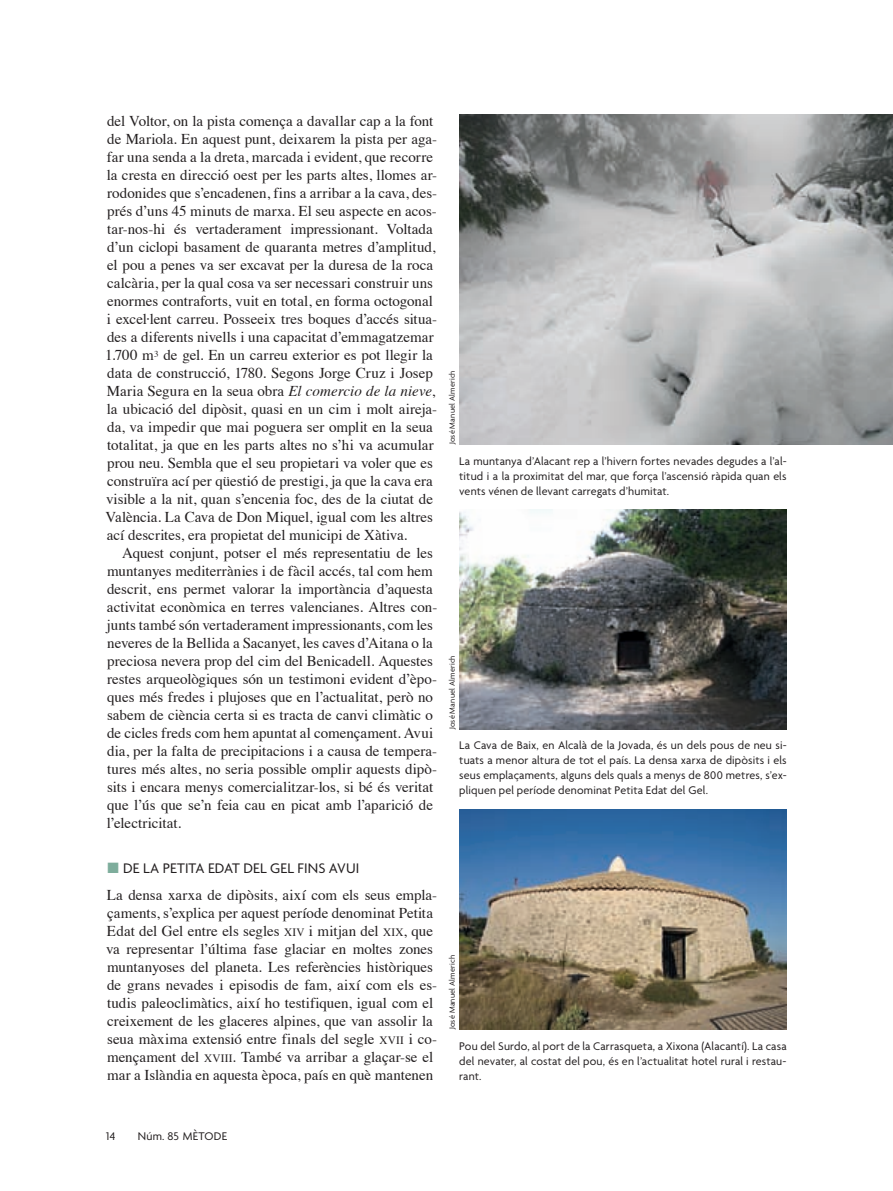
<style>
.page{position:relative;width:893px;height:1191px;background:#fff}
.page>*{position:absolute;margin:0;border:0;box-sizing:border-box;transform-origin:0 0}
.t1{font:15px/18px "Times";color:#231f20}
.t2{font:15px "Agenda";letter-spacing:.01em;color:#231f20}
.t3{font:12px/15px "Agenda";letter-spacing:.015em;color:#231f20;text-align:justify}
.t4{font:8.25px "Agenda";letter-spacing:.02em;color:#231f20}
.s1{font-style:italic}
.s2{color:#7ead9c}
.s3{font-size:11.25px}
</style>
<div class="page">
<img style="left:459px;top:115px;width:434px;height:329px">
<img style="left:459px;top:509px;width:328px;height:220px">
<img style="left:459px;top:809px;width:328px;height:220px">
<p class="t1" style="left:105px;top:113px;width:334px">del Voltor, on la pista comença a davallar cap a la font de Mariola. En aquest punt, deixarem la pista per aga&shy;far una senda a la dreta, marcada i evident, que recorre la cresta en direcció oest per les parts altes, llomes ar&shy;rodonides que s’encadenen, fins a arribar a la cava, des&shy;prés d’uns 45 minuts de marxa. El seu aspecte en acos&shy;tar-nos-hi és vertaderament impressionant. Voltada d’un ciclopi basament de quaranta metres d’amplitud, el pou a penes va ser excavat per la duresa de la roca calcària, per la qual cosa va ser necessari construir uns enormes contraforts, vuit en total, en forma octogonal i excel·lent carreu. Posseeix tres boques d’accés situa&shy;des a diferents nivells i una capacitat d’emmagatzemar 1.700 m<sup>3</sup> de gel. En un carreu exterior es pot llegir la data de construcció, 1780. Segons Jorge Cruz i Josep Maria Segura en la seua obra <span class="s1">El comercio de la nieve</span>, la ubicació del dipòsit, quasi en un cim i molt aireja&shy;da, va impedir que mai poguera ser omplit en la seua totalitat, ja que en les parts altes no s’hi va acumular prou neu. Sembla que el seu propietari va voler que es construïra ací per qüestió de prestigi, ja que la cava era visible a la nit, quan s’encenia foc, des de la ciutat de València. La Cava de Don Miquel, igual com les altres ací descrites, era propietat del municipi de Xàtiva.</p>
<p class="t1" style="left:107px;top:545px;width:332px;text-indent:15px">Aquest conjunt, potser el més representatiu de les muntanyes mediterrànies i de fàcil accés, tal com hem descrit, ens permet valorar la importància d’aquesta activitat econòmica en terres valencianes. Altres con&shy;junts també són vertaderament impressionants, com les neveres de la Bellida a Sacanyet, les caves d’Aitana o la preciosa nevera prop del cim del Benicadell. Aquestes restes arqueològiques són un testimoni evident d’èpo&shy;ques més fredes i plujoses que en l’actualitat, però no sabem de ciència certa si es tracta de canvi climàtic o de cicles freds com hem apuntat al començament. Avui dia, per la falta de precipitacions i a causa de tempera&shy;tures més altes, no seria possible omplir aquests dipò&shy;sits i encara menys comercialitzar-los, si bé és veritat que l’ús que se’n feia cau en picat amb l’aparició de l’electricitat.</p>
<p class="t2" style="left:107px;top:862px;width:253px"><span class="s2">■</span> DE LA PETITA EDAT DEL GEL FINS AVUI</p>
<p class="t1" style="left:106px;top:887px;width:333px">La densa xarxa de dipòsits, així com els seus empla&shy;çaments, s’explica per aquest període denominat Petita Edat del Gel entre els segles <span class="s3">XIV</span> i mitjan del <span class="s3">XIX</span>, que va representar l’última fase glaciar en moltes zones muntanyoses del planeta. Les referències històriques de grans nevades i episodis de fam, així com els es&shy;tudis paleoclimàtics, així ho testifiquen, igual com el creixement de les glaceres alpines, que van assolir la seua màxima extensió entre finals del segle <span class="s3">XVII</span> i co&shy;mençament del <span class="s3">XVIII</span>. També va arribar a glaçar-se el mar a Islàndia en aquesta època, país en què mantenen</p>
<p class="t4" style="left:449px;top:444px;width:76px;rotate:-90deg">José Manuel Almerich</p>
<p class="t3" style="left:459px;top:455px;width:329px">La muntanya d’Alacant rep a l’hivern fortes nevades degudes a l’al&shy;titud i a la proximitat del mar, que força l’ascensió ràpida quan els vents vénen de llevant carregats d’humitat.</p>
<p class="t4" style="left:449px;top:729px;width:76px;rotate:-90deg">José Manuel Almerich</p>
<p class="t3" style="left:459px;top:739px;width:329px">La Cava de Baix, en Alcalà de la Jovada, és un dels pous de neu si&shy;tuats a menor altura de tot el país. La densa xarxa de dipòsits i els seus emplaçaments, alguns dels quals a menys de 800 metres, s’ex&shy;pliquen pel període denominat Petita Edat del Gel.</p>
<p class="t4" style="left:449px;top:1029px;width:76px;rotate:-90deg">José Manuel Almerich</p>
<p class="t3" style="left:459px;top:1039px;width:329px">Pou del Surdo, al port de la Carrasqueta, a Xixona (Alacantí). La casa del nevater, al costat del pou, és en l’actualitat hotel rural i restau&shy;rant.</p>
<p class="t3" style="left:106px;top:1129px;width:11px">14</p>
<p class="t3" style="left:138px;top:1129px;width:91px">Núm. 85 MÈTODE</p>
</div>
